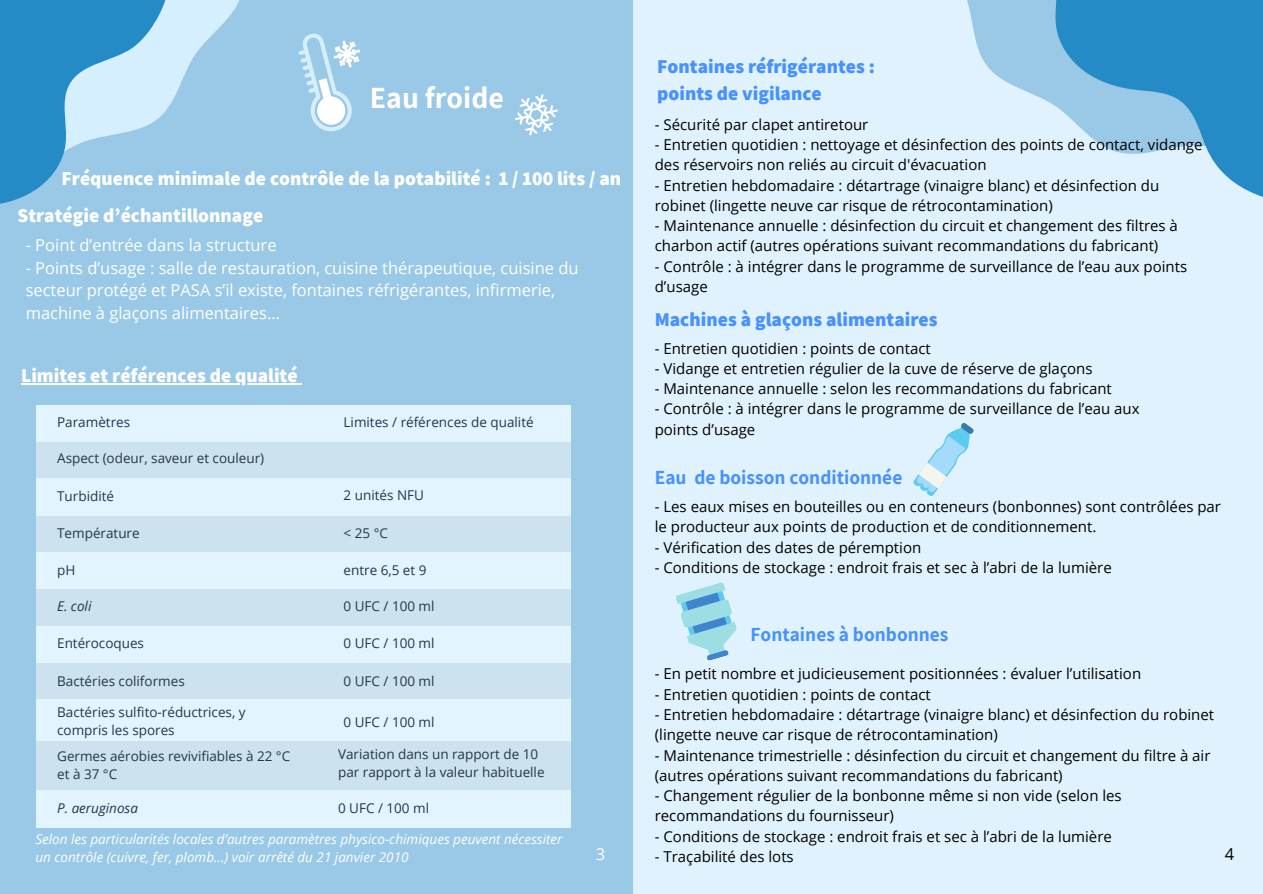
<style>
.page{position:relative;width:1263px;height:894px;background:#fff}
.page>*{position:absolute;margin:0;border:0;box-sizing:border-box;transform-origin:0 0}
.t1{font:700 30px "Assistant";color:#fff}
.t2{font:800 19.5px "Assistant";color:#fff}
.t3{font:800 19.5px/27px "Assistant";color:#4891ff}
.t4{font:700 19.5px "Assistant";color:#4891ff}
.t5{font:16.5px/22.5px "Open Sans";color:#fff}
.t6{font:16.5px "Open Sans";color:#000}
.t7{font:15px/20.2px "Open Sans";color:#000}
.t8{font:13.5px/18px "Open Sans";color:#243844}
.t9{font:italic 13.5px/18px "Open Sans";color:#fff}
.t10{font:italic 13.5px "Open Sans";color:#243844}
</style>
<div class="page">
<div style="left:0;top:0;width:633px;height:893px;background:#99c9e6"></div>
<svg style="left:298px;top:33px;width:62px;height:99px"></svg>
<div style="left:36px;top:405px;width:535px;height:37px;background:#e2f4ff"></div>
<div style="left:36px;top:442px;width:535px;height:37px;background:#cde2ef"></div>
<div style="left:36px;top:478px;width:535px;height:38px;background:#e2f4ff"></div>
<div style="left:36px;top:516px;width:535px;height:37px;background:#cde2ef"></div>
<div style="left:36px;top:552px;width:535px;height:37px;background:#e2f4ff"></div>
<div style="left:36px;top:589px;width:535px;height:37px;background:#cde2ef"></div>
<div style="left:36px;top:626px;width:535px;height:37px;background:#e2f4ff"></div>
<div style="left:36px;top:662px;width:535px;height:38px;background:#cde2ef"></div>
<div style="left:36px;top:699px;width:535px;height:47px;background:#e2f4ff"></div>
<div style="left:36px;top:741px;width:535px;height:49px;background:#cde2ef"></div>
<div style="left:36px;top:790px;width:535px;height:37px;background:#e2f4ff"></div>
<hr style="left:21px;top:383px;width:277px;height:1px;background:#fff">
<div style="left:633px;top:0;width:630px;height:893px;background:#e0f2fd"></div>
<svg style="left:913px;top:423px;width:61px;height:73px"></svg>
<svg style="left:676px;top:582px;width:61px;height:79px"></svg>
<svg style="left:171px;top:0;width:69px;height:103px"></svg>
<svg style="left:0;top:0;width:171px;height:204px"></svg>
<svg style="left:967px;top:0;width:296px;height:197px"></svg>
<svg style="left:515px;top:94px;width:43px;height:41px"></svg>
<p class="t1" style="left:370px;top:77px;width:135px">Eau froide</p>
<p class="t2" style="left:61px;top:165px;width:561px">Fréquence minimale de contrôle de la potabilité : 1 / 100 lits / an</p>
<p class="t2" style="left:17px;top:202px;width:247px">Stratégie d’échantillonnage</p>
<p class="t5" style="left:26px;top:233px;width:252px">- Point d’entrée dans la structure</p>
<p class="t5" style="left:26px;top:256px;width:554px">- Points d’usage : salle de restauration, cuisine thérapeutique, cuisine du secteur protégé et PASA s’il existe, fontaines réfrigérantes, infirmerie, machine à glaçons alimentaires…</p>
<p class="t3" style="left:657px;top:52px;width:219px">Fontaines réfrigérantes : points de vigilance</p>
<p class="t7" style="left:655px;top:114px;width:215px">- Sécurité par clapet antiretour</p>
<p class="t7" style="left:655px;top:134px;width:549px">- Entretien quotidien : nettoyage et désinfection des points de contact, vidange des réservoirs non reliés au circuit d'évacuation</p>
<p class="t7" style="left:655px;top:175px;width:506px">- Entretien hebdomadaire : détartrage (vinaigre blanc) et désinfection du robinet (lingette neuve car risque de rétrocontamination)</p>
<p class="t7" style="left:655px;top:215px;width:525px">- Maintenance annuelle : désinfection du circuit et changement des filtres à charbon actif (autres opérations suivant recommandations du fabricant)</p>
<p class="t7" style="left:655px;top:256px;width:534px">- Contrôle : à intégrer dans le programme de surveillance de l’eau aux points d’usage</p>
<p class="t3" style="left:655px;top:305px;width:284px">Machines à glaçons alimentaires</p>
<p class="t2" style="left:21px;top:362px;width:278px">Limites et références de qualité</p>
<p class="t8" style="left:57px;top:412px;width:75px">Paramètres</p>
<p class="t8" style="left:344px;top:412px;width:192px">Limites / références de qualité</p>
<p class="t8" style="left:57px;top:448px;width:208px">Aspect (odeur, saveur et couleur)</p>
<p class="t8" style="left:57px;top:486px;width:58px">Turbidité</p>
<p class="t8" style="left:344px;top:485px;width:82px">2 unités NFU</p>
<p class="t8" style="left:57px;top:523px;width:84px">Température</p>
<p class="t8" style="left:344px;top:523px;width:46px">&lt; 25 °C</p>
<p class="t8" style="left:57px;top:560px;width:20px">pH</p>
<p class="t8" style="left:344px;top:560px;width:84px">entre 6,5 et 9</p>
<p class="t10" style="left:57px;top:596px;width:36px">E. coli</p>
<p class="t8" style="left:344px;top:597px;width:93px">0 UFC / 100 ml</p>
<p class="t8" style="left:57px;top:634px;width:88px">Entérocoques</p>
<p class="t8" style="left:344px;top:634px;width:93px">0 UFC / 100 ml</p>
<p class="t8" style="left:57px;top:671px;width:129px">Bactéries coliformes</p>
<p class="t8" style="left:344px;top:671px;width:93px">0 UFC / 100 ml</p>
<p class="t8" style="left:57px;top:702px;width:190px">Bactéries sulfito-réductrices, y compris les spores</p>
<p class="t8" style="left:344px;top:712px;width:93px">0 UFC / 100 ml</p>
<p class="t8" style="left:57px;top:746px;width:235px">Germes aérobies revivifiables à 22 °C et à 37 °C</p>
<p class="t8" style="left:338px;top:744px;width:208px">Variation dans un rapport de 10 par rapport à la valeur habituelle</p>
<p class="t10" style="left:57px;top:798px;width:82px">P. aeruginosa</p>
<p class="t8" style="left:338px;top:798px;width:93px">0 UFC / 100 ml</p>
<p class="t9" style="left:35px;top:829px;width:529px">Selon les particularités locales d’autres paramètres physico-chimiques peuvent nécessiter un contrôle (cuivre, fer, plomb…) voir arrêté du 21 janvier 2010</p>
<p class="t7" style="left:655px;top:337px;width:278px">- Entretien quotidien : points de contact</p>
<p class="t7" style="left:655px;top:358px;width:439px">- Vidange et entretien régulier de la cuve de réserve de glaçons</p>
<p class="t7" style="left:655px;top:378px;width:459px">- Maintenance annuelle : selon les recommandations du fabricant</p>
<p class="t7" style="left:655px;top:398px;width:486px">- Contrôle : à intégrer dans le programme de surveillance de l’eau aux points d’usage</p>
<p class="t4" style="left:655px;top:464px;width:249px">Eau de boisson conditionnée</p>
<p class="t7" style="left:655px;top:496px;width:568px">- Les eaux mises en bouteilles ou en conteneurs (bonbonnes) sont contrôlées par le producteur aux points de production et de conditionnement.</p>
<p class="t7" style="left:655px;top:536px;width:268px">- Vérification des dates de péremption</p>
<p class="t7" style="left:655px;top:556px;width:459px">- Conditions de stockage : endroit frais et sec à l’abri de la lumière</p>
<p class="t4" style="left:750px;top:621px;width:200px">Fontaines à bonbonnes</p>
<p class="t7" style="left:655px;top:663px;width:488px">- En petit nombre et judicieusement positionnées : évaluer l’utilisation</p>
<p class="t7" style="left:655px;top:683px;width:278px">- Entretien quotidien : points de contact</p>
<p class="t7" style="left:655px;top:703px;width:561px">- Entretien hebdomadaire : détartrage (vinaigre blanc) et désinfection du robinet (lingette neuve car risque de rétrocontamination)</p>
<p class="t7" style="left:655px;top:744px;width:557px">- Maintenance trimestrielle : désinfection du circuit et changement du filtre à air (autres opérations suivant recommandations du fabricant)</p>
<p class="t7" style="left:655px;top:784px;width:468px">- Changement régulier de la bonbonne même si non vide (selon les recommandations du fournisseur)</p>
<p class="t7" style="left:655px;top:825px;width:459px">- Conditions de stockage : endroit frais et sec à l’abri de la lumière</p>
<p class="t7" style="left:655px;top:845px;width:141px">- Traçabilité des lots</p>
<p class="t5" style="left:596px;top:842px;width:11px">3</p>
<p class="t6" style="left:1225px;top:842px;width:11px">4</p>
</div>
